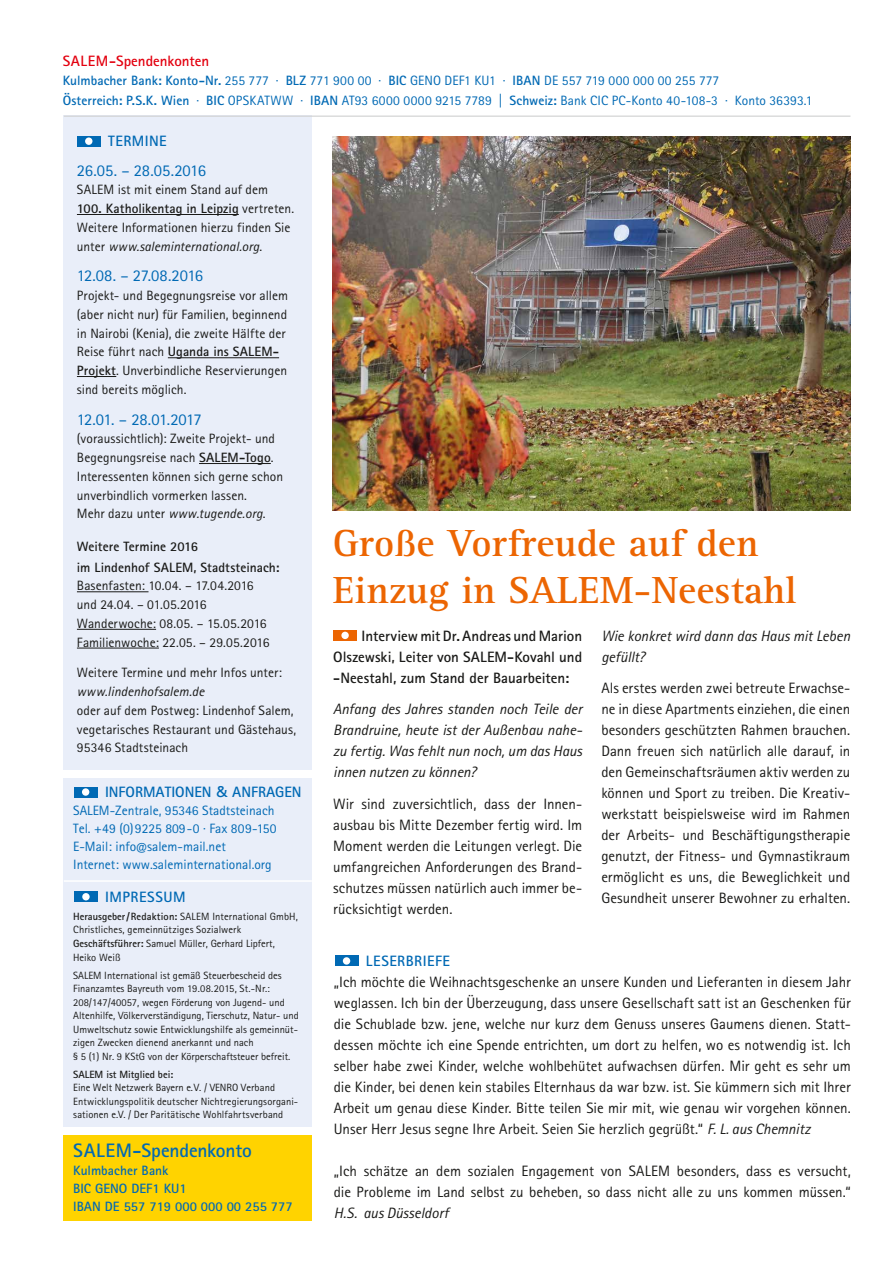
<style>
.page{position:relative;width:893px;height:1263px;background:#fff}
.page>*{position:absolute;margin:0;border:0;box-sizing:border-box;transform-origin:0 0}
.t1{font:700 39px/46.5px "Rotis Serif Pro";letter-spacing:.005em;color:#ec6502}
.t2{font:700 19.5px "Rotis Sans Serif Pro";letter-spacing:-.005em;color:#0069b4}
.t3{font:16.5px "Rotis Sans Serif Pro";letter-spacing:-.025em;color:#0069b4}
.t4{font:15px/21px "Rotis Sans Serif Pro";color:#1a1a18;text-align:justify}
.t5{font:italic 15px/21px "Rotis Sans Serif Pro";letter-spacing:-.005em;color:#1a1a18;text-align:justify}
.t6{font:700 15px/21px "Rotis Sans Serif Pro";color:#1a1a18;text-align:justify}
.t7{font:700 15px "Rotis Sans Serif Pro";letter-spacing:.03em;color:#0069b4}
.t8{font:700 15px "Rotis Sans Serif Pro";color:#0069b4}
.t9{font:700 15px "Rotis Sans Serif Pro";color:#e3000f}
.t10{font:13.5px/18.8px "Rotis Sans Serif Pro";letter-spacing:.005em;color:#1a1a18}
.t11{font:13.5px/18px "Rotis Sans Serif Pro";color:#0069b4}
.t12{font:700 13.5px/18px "Rotis Sans Serif Pro";color:#0069b4}
.t13{font:700 13.5px/21px "Rotis Sans Serif Pro";letter-spacing:.005em;color:#1a1a18}
.t14{font:italic 13.5px "Rotis Sans Serif Pro";color:#1a1a18}
.t15{font:10.5px/13.5px "Rotis Sans Serif Pro";color:#1a1a18}
.t16{font:700 10.5px "Rotis Sans Serif Pro";letter-spacing:-.005em;color:#1a1a18}
.s1{font-weight:700}
.s2{font-style:italic}
.s3{font-family:"Univers";font-weight:400}
</style>
<div class="page">
<div style="left:64px;top:116px;width:248px;height:654px;background:#e9eef9"></div>
<div style="left:64px;top:778px;width:248px;height:349px;background:#e9eef9"></div>
<div style="left:74px;top:891px;width:24px;height:11px;background:#0069b4"></div>
<div style="left:82px;top:893px;width:8px;height:7px;background:#fff;border-radius:50%"></div>
<hr style="left:64px;top:880px;width:248px;height:2px;background:#fff">
<div style="left:74px;top:787px;width:24px;height:10px;background:#0069b4"></div>
<div style="left:82px;top:788px;width:7px;height:8px;background:#fff;border-radius:50%"></div>
<div style="left:64px;top:1135px;width:248px;height:85px;background:#ffd300"></div>
<hr style="left:77px;top:214px;width:162px;height:1px;background:#1a1a18">
<hr style="left:168px;top:357px;width:111px;height:1px;background:#1a1a18">
<hr style="left:77px;top:376px;width:39px;height:1px;background:#1a1a18">
<hr style="left:199px;top:463px;width:72px;height:1px;background:#1a1a18">
<hr style="left:77px;top:591px;width:72px;height:1px;background:#1a1a18">
<hr style="left:77px;top:629px;width:79px;height:1px;background:#1a1a18">
<hr style="left:77px;top:648px;width:82px;height:1px;background:#1a1a18">
<div style="left:77px;top:136px;width:24px;height:10px;background:#0069b4"></div>
<div style="left:85px;top:137px;width:7px;height:8px;background:#fff;border-radius:50%"></div>
<img style="left:333px;top:136px;width:517px;height:374px">
<div style="left:333px;top:630px;width:24px;height:10px;background:#ec6502"></div>
<div style="left:341px;top:632px;width:8px;height:7px;background:#fff;border-radius:50%"></div>
<div style="left:335px;top:956px;width:23px;height:10px;background:#0069b4"></div>
<div style="left:343px;top:957px;width:7px;height:8px;background:#fff;border-radius:50%"></div>
<hr style="left:64px;top:116px;width:786px;height:1px;background:#cfd0d0">
<p class="t9" style="left:63px;top:51px;width:148px">SALEM-Spendenkonten</p>
<p class="t11" style="left:63px;top:71px;width:751px;line-height:19.5px"><span class="s1">Kulmbacher Bank: Konto-Nr.</span> 255 777 · <span class="s1">BLZ</span> 771 900 00 · <span class="s1">BIC</span> GENO DEF1 KU1 · <span class="s1">IBAN</span> DE 557 719 000 000 00 255 777<br><span class="s1">Österreich: P.S.K. Wien</span> · <span class="s1">BIC</span> OPSKATWW · <span class="s1">IBAN</span> AT93 6000 0000 9215 7789 | <span class="s1">Schweiz:</span> Bank CIC PC-Konto 40-108-3 · Konto 36393.1</p>
<p class="t7" style="left:108px;top:132px;width:60px">TERMINE</p>
<p class="t3" style="left:77px;top:160px;width:131px">26.05. – 28.05.2016</p>
<p class="t10" style="left:77px;top:181px;width:219px">SALEM ist mit einem Stand auf dem <span class="s1">100. Katholikentag in Leipzig</span> vertreten.<br>Weitere Informationen hierzu finden Sie unter <span class="s2">www.saleminternational.org</span>.</p>
<p class="t3" style="left:77px;top:266px;width:128px">12.08. – 27.08.2016</p>
<p class="t10" style="left:77px;top:286px;width:213px">Projekt- und Begegnungsreise vor allem (aber nicht nur) für Familien, beginnend in Nairobi (Kenia), die zweite Hälfte der Reise führt nach <span class="s1">Uganda ins SALEM-Projekt</span>. Unverbindliche Reservierungen sind bereits möglich.</p>
<p class="t3" style="left:77px;top:409px;width:126px">12.01. – 28.01.2017</p>
<p class="t10" style="left:77px;top:430px;width:208px">(voraussichtlich): Zweite Projekt- und Begegnungsreise nach <span class="s1">SALEM-Togo</span>.<br>Interessenten können sich gerne schon unverbindlich vormerken lassen.<br>Mehr dazu unter <span class="s2">www.tugende.org</span>.</p>
<p class="t13" style="left:77px;top:535px;width:204px">Weitere Termine 2016<br>im Lindenhof SALEM, Stadtsteinach:</p>
<p class="t10" style="left:77px;top:577px;width:194px">Basenfasten: 10.04. – 17.04.2016 und 24.04. – 01.05.2016<br>Wanderwoche: 08.05. – 15.05.2016<br>Familienwoche: 22.05. – 29.05.2016</p>
<p class="t10" style="left:77px;top:664px;width:206px">Weitere Termine und mehr Infos unter:</p>
<p class="t14" style="left:77px;top:684px;width:129px">www.lindenhofsalem.de</p>
<p class="t10" style="left:77px;top:701px;width:221px">oder auf dem Postweg: Lindenhof Salem, vegetarisches Restaurant und Gästehaus,<br>95346 Stadtsteinach</p>
<p class="t8" style="left:105px;top:783px;width:198px">INFORMATIONEN <span class="s3">&amp;</span> ANFRAGEN</p>
<p class="t11" style="left:73px;top:802px;width:205px">SALEM-Zentrale, 95346 Stadtsteinach Tel. +49 (0)9225 809-0 · Fax 809-150<br>E-Mail: info@salem-mail.net<br>Internet: www.saleminternational.org</p>
<p class="t7" style="left:105px;top:887px;width:82px">IMPRESSUM</p>
<p class="t15" style="left:73px;top:909px;width:226px"><span class="s1">Herausgeber/Redaktion:</span> SALEM International GmbH, Christliches, gemeinnütziges Sozialwerk <span class="s1">Geschäftsführer:</span> Samuel Müller, Gerhard Lipfert, Heiko Weiß</p>
<p class="t15" style="left:73px;top:968px;width:227px">SALEM International ist gemäß Steuerbescheid des Finanzamtes Bayreuth vom 19.08.2015, St.-Nr.:<br>208/147/40057, wegen Förderung von Jugend- und Altenhilfe, Völkerverständigung, Tierschutz, Natur- und Umweltschutz sowie Entwicklungshilfe als gemeinnüt&shy;zigen Zwecken dienend anerkannt und nach<br>§ 5 (1) Nr. 9 KStG von der Körperschaftsteuer befreit.</p>
<p class="t16" style="left:73px;top:1067px;width:102px">SALEM ist Mitglied bei:</p>
<p class="t15" style="left:73px;top:1081px;width:227px">Eine Welt Netzwerk Bayern e.V. / VENRO Verband<br>Entwicklungspolitik deutscher Nichtregierungsorgani&shy;sationen e.V. / Der Paritätische Wohlfahrtsverband</p>
<h2 class="t2" style="left:73px;top:1138px;width:180px">SALEM-Spendenkonto</h2>
<p class="t12" style="left:73px;top:1162px;width:221px">Kulmbacher Bank<br>BIC GENO DEF1 KU1<br>IBAN DE 557 719 000 000 00 255 777</p>
<h1 class="t1" style="left:333px;top:520px;width:465px">Große Vorfreude auf den<br>Einzug in SALEM-Neestahl</h1>
<p class="t6" style="left:333px;top:625px;width:250px;text-indent:28px">Interview mit Dr. Andreas und Marion Olszewski, Leiter von SALEM-Kovahl und -Neestahl, zum Stand der Bauarbeiten:</p>
<p class="t5" style="left:333px;top:699px;width:251px">Anfang des Jahres standen noch Teile der Brandruine, heute ist der Außenbau nahe&shy;zu fertig. Was fehlt nun noch, um das Haus innen nutzen zu können?</p>
<p class="t4" style="left:333px;top:793px;width:250px">Wir sind zuversichtlich, dass der Innen&shy;ausbau bis Mitte Dezember fertig wird. Im Moment werden die Leitungen verlegt. Die umfangreichen Anforderungen des Brand&shy;schutzes müssen natürlich auch immer be&shy;rücksichtigt werden.</p>
<p class="t5" style="left:601px;top:625px;width:250px">Wie konkret wird dann das Haus mit Leben gefüllt?</p>
<p class="t4" style="left:601px;top:678px;width:250px">Als erstes werden zwei betreute Erwachse&shy;ne in diese Apartments einziehen, die einen besonders geschützten Rahmen brauchen.<br>Dann freuen sich natürlich alle darauf, in den Gemeinschaftsräumen aktiv werden zu können und Sport zu treiben. Die Kreativ&shy;werkstatt beispielsweise wird im Rahmen der Arbeits- und Beschäftigungstherapie genutzt, der Fitness- und Gymnastikraum ermöglicht es uns, die Beweglichkeit und Gesundheit unserer Bewohner zu erhalten.</p>
<p class="t7" style="left:366px;top:951px;width:86px">LESERBRIEFE</p>
<p class="t4" style="left:334px;top:972px;width:519px">„Ich möchte die Weihnachtsgeschenke an unsere Kunden und Lieferanten in diesem Jahr weglassen. Ich bin der Überzeugung, dass unsere Gesellschaft satt ist an Geschenken für die Schublade bzw. jene, welche nur kurz dem Genuss unseres Gaumens dienen. Statt&shy;dessen möchte ich eine Spende entrichten, um dort zu helfen, wo es notwendig ist. Ich selber habe zwei Kinder, welche wohlbehütet aufwachsen dürfen. Mir geht es sehr um die Kinder, bei denen kein stabiles Elternhaus da war bzw. ist. Sie kümmern sich mit Ihrer Arbeit um genau diese Kinder. Bitte teilen Sie mir mit, wie genau wir vorgehen können.<br>Unser Herr Jesus segne Ihre Arbeit. Seien Sie herzlich gegrüßt.“ <span class="s2">F. L. aus Chemnitz</span></p>
<p class="t4" style="left:334px;top:1161px;width:519px">„Ich schätze an dem sozialen Engagement von SALEM besonders, dass es versucht, die Probleme im Land selbst zu beheben, so dass nicht alle zu uns kommen müssen.“</p>
<p class="t5" style="left:334px;top:1203px;width:116px">H.S. aus Düsseldorf</p>
</div>
